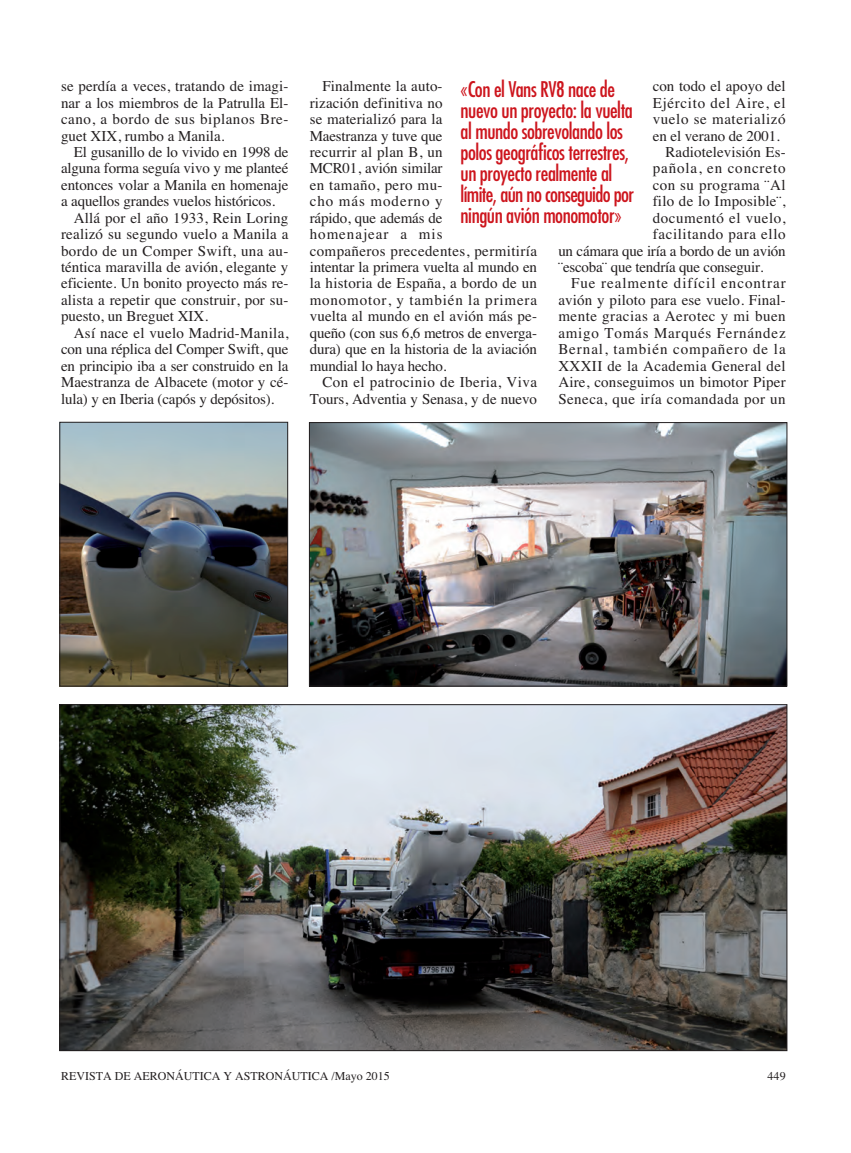
<style>
.page{position:relative;width:851px;height:1153px;background:#fff}
.page>*{position:absolute;margin:0;border:0;box-sizing:border-box;transform-origin:0 0}
.t1{font:condensed 21px/21px "Futura";letter-spacing:-.02em;color:#cd151d}
.t2{font:15px/16.5px "Times";letter-spacing:.01em;color:#231f20;text-align:justify}
.t3{font:15px "Times";letter-spacing:-.01em;color:#231f20}
.t4{font:15px "Times";letter-spacing:-.015em;color:#231f20}
.t5{font:15px "Times";letter-spacing:.065em;color:#231f20}
.t6{font:15px "Times";letter-spacing:.04em;color:#231f20}
.t7{font:15px "Times";letter-spacing:.03em;color:#231f20}
.t8{font:15px "Times";letter-spacing:.035em;color:#231f20}
.t9{font:15px "Times";letter-spacing:.055em;color:#231f20}
.t10{font:15px "Times";letter-spacing:.045em;color:#231f20}
.t11{font:15px "Times";letter-spacing:.06em;color:#231f20}
.t12{font:12px "Times";color:#231f20}
</style>
<div class="page">
<img style="left:311px;top:424px;width:474px;height:260px">
<div style="left:309px;top:422px;width:478px;height:264px;border:1px solid #231f20"></div>
<img style="left:62px;top:424px;width:224px;height:260px">
<div style="left:60px;top:422px;width:228px;height:264px;border:1px solid #231f20"></div>
<img style="left:62px;top:706px;width:723px;height:342px">
<p class="t2" style="left:61px;top:79px;width:229px">se perdía a veces, tratando de imagi&shy;nar a los miembros de la Patrulla El&shy;cano, a bordo de sus biplanos Bre&shy;guet XIX, rumbo a Manila.</p>
<p class="t3" style="left:74px;top:146px;width:216px">El gusanillo de lo vivido en 1998 de</p>
<p class="t3" style="left:61px;top:163px;width:229px">alguna forma seguía vivo y me planteé</p>
<p class="t2" style="left:61px;top:178px;width:229px">entonces volar a Manila en homenaje</p>
<p class="t3" style="left:61px;top:196px;width:216px">a aquellos grandes vuelos históricos.</p>
<p class="t2" style="left:74px;top:211px;width:216px">Allá por el año 1933, Rein Loring</p>
<p class="t2" style="left:61px;top:227px;width:229px">realizó su segundo vuelo a Manila a</p>
<p class="t2" style="left:61px;top:244px;width:229px">bordo de un Comper Swift, una au-</p>
<p class="t2" style="left:61px;top:260px;width:229px">téntica maravilla de avión, elegante y</p>
<p class="t2" style="left:61px;top:276px;width:229px">eficiente. Un bonito proyecto más re-</p>
<p class="t2" style="left:61px;top:293px;width:229px">alista a repetir que construir, por su-</p>
<p class="t2" style="left:61px;top:309px;width:149px">puesto, un Breguet XIX.</p>
<p class="t2" style="left:74px;top:326px;width:216px">Así nace el vuelo Madrid-Manila,</p>
<p class="t3" style="left:61px;top:344px;width:229px">con una réplica del Comper Swift, que</p>
<p class="t3" style="left:61px;top:360px;width:229px">en principio iba a ser construido en la</p>
<p class="t2" style="left:61px;top:375px;width:229px">Maestranza de Albacete (motor y cé-</p>
<p class="t3" style="left:61px;top:393px;width:215px">lula) y en Iberia (capós y depósitos).</p>
<h1 class="t1" style="left:460px;top:80px;width:175px">«Con el Vans RV8 nace de nuevo un proyecto: la vuelta al mundo sobrevolando los polos geográficos terrestres, un proyecto realmente al límite, aún no conseguido por ningún avión monomotor»</h1>
<p class="t2" style="left:309px;top:79px;width:229px;text-align:left;text-indent:13px">Finalmente la auto-<br>rización definitiva no<br>se materializó para la<br>Maestranza y tuve que<br>recurrir al plan B, un<br>MCR01, avión similar<br>en tamaño, pero mu-<br>cho más moderno y<br>rápido, que además de<br>homenajear a mis<br>compañeros precedentes, permitiría intentar la primera vuelta al mundo en la historia de España, a bordo de un monomotor, y también la primera vuelta al mundo en el avión más pe&shy;queño (con sus 6,6 metros de enverga&shy;dura) que en la historia de la aviación mundial lo haya hecho.</p>
<p class="t2" style="left:309px;top:375px;width:229px;text-align:right">Con el patrocinio de Iberia, Viva<br>Tours, Adventia y Senasa, y de nuevo</p>
<p class="t2" style="left:652px;top:79px;width:134px">con todo el apoyo del</p>
<p class="t10" style="left:652px;top:97px;width:134px">Ejército del Aire, el</p>
<p class="t6" style="left:652px;top:114px;width:134px">vuelo se materializó</p>
<p class="t2" style="left:652px;top:129px;width:129px">en el verano de 2001.</p>
<p class="t2" style="left:665px;top:145px;width:122px">Radiotelevisión Es-</p>
<p class="t11" style="left:652px;top:163px;width:134px">pañola, en concreto</p>
<p class="t7" style="left:652px;top:179px;width:134px">con su programa ¨Al</p>
<p class="t2" style="left:652px;top:194px;width:134px">filo de lo Imposible¨,</p>
<p class="t6" style="left:652px;top:212px;width:134px">documentó el vuelo,</p>
<p class="t6" style="left:652px;top:229px;width:134px">facilitando para ello</p>
<p class="t4" style="left:558px;top:245px;width:229px">un cámara que iría a bordo de un avión</p>
<p class="t4" style="left:558px;top:261px;width:207px">¨escoba¨ que tendría que conseguir.</p>
<p class="t5" style="left:571px;top:278px;width:216px">Fue realmente difícil encontrar</p>
<p class="t2" style="left:558px;top:293px;width:229px">avión y piloto para ese vuelo. Final-</p>
<p class="t8" style="left:558px;top:311px;width:229px">mente gracias a Aerotec y mi buen</p>
<p class="t9" style="left:558px;top:327px;width:229px">amigo Tomás Marqués Fernández</p>
<p class="t5" style="left:558px;top:344px;width:229px">Bernal, también compañero de la</p>
<p class="t2" style="left:558px;top:359px;width:229px">XXXII de la Academia General del</p>
<p class="t2" style="left:558px;top:375px;width:229px">Aire, conseguimos un bimotor Piper</p>
<p class="t7" style="left:558px;top:393px;width:229px">Seneca, que iría comandada por un</p>
<p class="t12" style="left:61px;top:1071px;width:330px">REVISTA DE AERONÁUTICA Y ASTRONÁUTICA /Mayo 2015</p>
<p class="t12" style="left:767px;top:1071px;width:19px">449</p>
</div>
